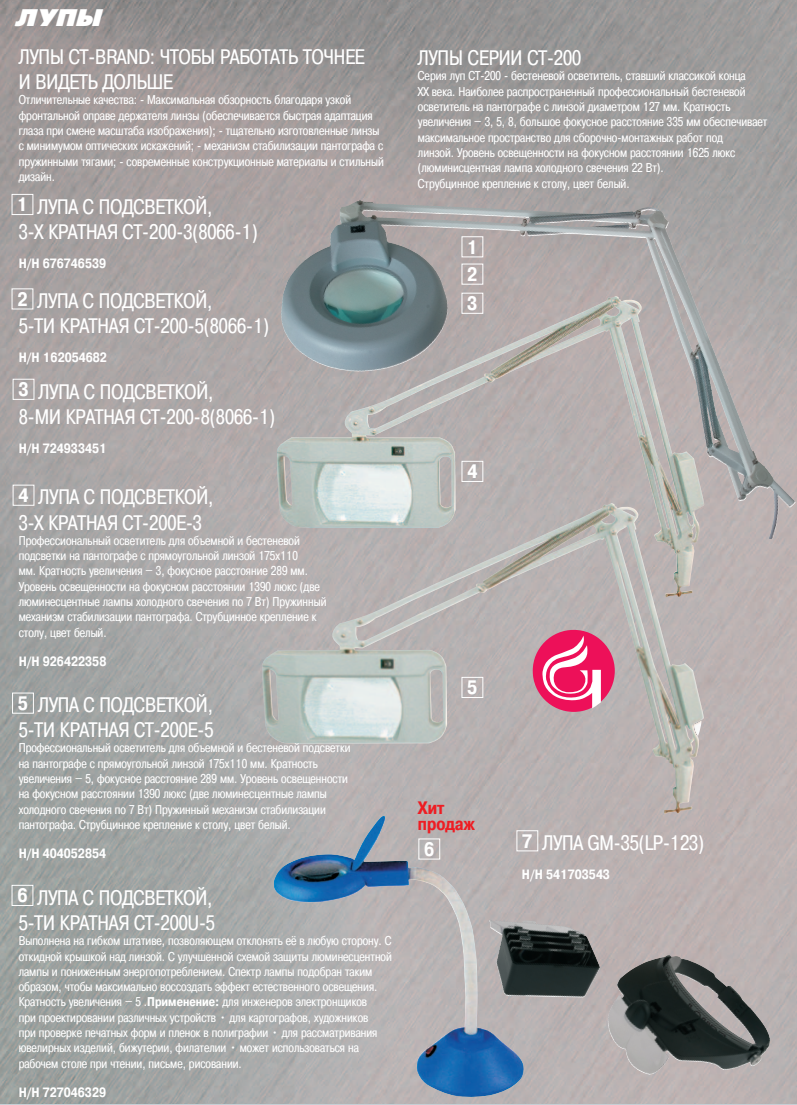
<style>
.page{position:relative;width:797px;height:1105px;background:#fff}
.page>*{position:absolute;margin:0;border:0;box-sizing:border-box;transform-origin:0 0}
.t1{font:italic 700 24px "Futuris XC";color:#fff}
.t2{font:21px/25.2px "Pragmatica Cond C";color:#fff}
.t3{font:700 19.5px/27.3px "Pragmatica Cond C";color:#fff}
.t4{font:700 18px/16.5px "Pragmatica Cond C";color:#ee1d23}
.t5{font:700 13.5px "Pragmatica Cond C";color:#fff}
.t6{font:12.75px/15.3px "Pragmatica Cond C";color:#fff}
.s1{font-weight:700}
</style>
<div class="page">
<img style="left:0;top:0;width:796px;height:1104px">
<img style="left:273px;top:815px;width:251px;height:282px">
<img style="left:285px;top:225px;width:509px;height:314px">
<img style="left:277px;top:296px;width:427px;height:207px">
<img style="left:262px;top:503px;width:442px;height:311px">
<div style="left:532px;top:630px;width:82px;height:82px;background:#ed1059;border-radius:50%"></div>
<svg style="left:542px;top:636px;width:59px;height:72px"></svg>
<div style="left:12px;top:194px;width:21px;height:21px;border:1px solid #fff"></div>
<div style="left:12px;top:288px;width:21px;height:21px;border:1px solid #fff"></div>
<div style="left:13px;top:485px;width:21px;height:21px;border:1px solid #fff"></div>
<div style="left:12px;top:693px;width:22px;height:20px;border:1px solid #fff"></div>
<div style="left:12px;top:885px;width:21px;height:21px;border:1px solid #fff"></div>
<div style="left:418px;top:838px;width:22px;height:21px;border:1px solid #fff"></div>
<div style="left:461px;top:677px;width:22px;height:21px;border:1px solid #fff"></div>
<div style="left:461px;top:461px;width:22px;height:21px;border:1px solid #fff"></div>
<div style="left:13px;top:379px;width:21px;height:21px;border:1px solid #fff"></div>
<div style="left:461px;top:236px;width:22px;height:21px;border:1px solid #fff"></div>
<div style="left:461px;top:264px;width:22px;height:21px;border:1px solid #fff"></div>
<div style="left:461px;top:293px;width:22px;height:21px;border:1px solid #fff"></div>
<div style="left:516px;top:830px;width:22px;height:21px;border:1px solid #fff"></div>
<img style="left:488px;top:920px;width:282px;height:155px">
<hr style="left:0;top:1104px;width:796px;height:1px;background:#c6ced4">
<h1 class="t1" style="left:15px;top:8px;width:93px">ЛУПЫ</h1>
<h2 class="t2" style="left:19px;top:46px;width:347px">ЛУПЫ CT-BRAND: ЧТОБЫ РАБОТАТЬ ТОЧНЕЕ<br>И ВИДЕТЬ ДОЛЬШЕ</h2>
<p class="t6" style="left:19px;top:93px;width:366px">Отличительные качества: - Максимальная обзорность благодаря узкой фронтальной оправе держателя линзы (обеспечивается быстрая адаптация глаза при смене масштаба изображения); - тщательно изготовленные линзы с минимумом оптических искажений; - механизм стабилизации пантографа с пружинными тягами; - современные конструкционные материалы и стильный дизайн.</p>
<h2 class="t2" style="left:19px;top:195px;width:240px;text-indent:19px">ЛУПА С ПОДСВЕТКОЙ,<br>3-Х КРАТНАЯ СТ-200-3(8066-1)</h2>
<p class="t5" style="left:19px;top:258px;width:89px">Н/Н 676746539</p>
<h2 class="t2" style="left:19px;top:290px;width:252px;text-indent:19px">ЛУПА С ПОДСВЕТКОЙ,<br>5-ТИ КРАТНАЯ СТ-200-5(8066-1)</h2>
<p class="t5" style="left:19px;top:353px;width:90px">Н/Н 162054682</p>
<h2 class="t2" style="left:19px;top:380px;width:258px;text-indent:20px">ЛУПА С ПОДСВЕТКОЙ,<br>8-МИ КРАТНАЯ СТ-200-8(8066-1)</h2>
<p class="t5" style="left:19px;top:443px;width:90px">Н/Н 724933451</p>
<h2 class="t2" style="left:19px;top:486px;width:196px;text-indent:20px">ЛУПА С ПОДСВЕТКОЙ,<br>3-Х КРАТНАЯ СТ-200Е-3</h2>
<p class="t6" style="left:19px;top:534px;width:309px">Профессиональный осветитель для объемной и бестеневой подсветки на пантографе с прямоугольной линзой 175х110<br>мм. Кратность увеличения – 3, фокусное расстояние 289 мм.<br>Уровень освещенности на фокусном расстоянии 1390 люкс (две люминесцентные лампы холодного свечения по 7 Вт) Пружинный механизм стабилизации пантографа. Струбцинное крепление к столу, цвет белый.</p>
<p class="t5" style="left:19px;top:656px;width:89px">Н/Н 926422358</p>
<h2 class="t2" style="left:19px;top:693px;width:196px;text-align:right">ЛУПА С ПОДСВЕТКОЙ,<br>5-ТИ КРАТНАЯ СТ-200Е-5</h2>
<p class="t6" style="left:19px;top:741px;width:333px">Профессиональный осветитель для объемной и бестеневой подсветки на пантографе с прямоугольной линзой 175х110 мм. Кратность увеличения – 5, фокусное расстояние 289 мм. Уровень освещенности на фокусном расстоянии 1390 люкс (две люминесцентные лампы холодного свечения по 7 Вт) Пружинный механизм стабилизации пантографа. Струбцинное крепление к столу, цвет белый.</p>
<p class="t5" style="left:19px;top:848px;width:89px">Н/Н 404052854</p>
<h2 class="t2" style="left:19px;top:886px;width:198px;text-align:right">ЛУПА С ПОДСВЕТКОЙ,<br>5-ТИ КРАТНАЯ СТ-200U-5</h2>
<p class="t6" style="left:19px;top:934px;width:374px">Выполнена на гибком штативе, позволяющем отклонять её в любую сторону. С откидной крышкой над линзой. С улучшенной схемой защиты люминесцентной лампы и пониженным энергопотреблением. Спектр лампы подобран таким образом, чтобы максимально воссоздать эффект естественного освещения.<br>Кратность увеличения – 5 .<span class="s1">Применение:</span> для инженеров электронщиков<br>при проектировании различных устройств • для картографов, художников<br>при проверке печатных форм и пленок в полиграфии • для рассматривания ювелирных изделий, бижутерии, филателии • может использоваться на рабочем столе при чтении, письме, рисовании.</p>
<p class="t5" style="left:19px;top:1087px;width:89px">Н/Н 727046329</p>
<h3 class="t3" style="left:17px;top:192px;width:13px">1</h3>
<h3 class="t3" style="left:17px;top:287px;width:12px">2</h3>
<h3 class="t3" style="left:18px;top:377px;width:12px">3</h3>
<h3 class="t3" style="left:18px;top:483px;width:12px">4</h3>
<h3 class="t3" style="left:18px;top:691px;width:12px">5</h3>
<h3 class="t3" style="left:17px;top:883px;width:12px">6</h3>
<h2 class="t2" style="left:418px;top:47px;width:165px">ЛУПЫ СЕРИИ СТ-200</h2>
<p class="t6" style="left:418px;top:69px;width:351px">Серия луп CТ-200 - бестеневой осветитель, ставший классикой конца<br>ХХ века. Наиболее распространенный профессиональный бестеневой осветитель на пантографе с линзой диаметром 127 мм. Кратность увеличения – 3, 5, 8, большое фокусное расстояние 335 мм обеспечивает максимальное пространство для сборочно-монтажных работ под<br>линзой. Уровень освещенности на фокусном расстоянии 1625 люкс (люминисцентная лампа холодного свечения 22 Вт).<br>Струбцинное крепление к столу, цвет белый.</p>
<h3 class="t3" style="left:466px;top:235px;width:13px">1<br>2</h3>
<h3 class="t3" style="left:467px;top:291px;width:12px">3</h3>
<h3 class="t3" style="left:467px;top:459px;width:12px">4</h3>
<h3 class="t3" style="left:467px;top:675px;width:12px">5</h3>
<h3 class="t4" style="left:418px;top:800px;width:58px">Хит продаж</h3>
<h3 class="t3" style="left:424px;top:837px;width:12px">6</h3>
<h3 class="t3" style="left:522px;top:829px;width:12px">7</h3>
<h2 class="t2" style="left:542px;top:831px;width:163px">ЛУПА GM-35(LP-123)</h2>
<p class="t5" style="left:522px;top:869px;width:90px">Н/Н 541703543</p>
</div>
